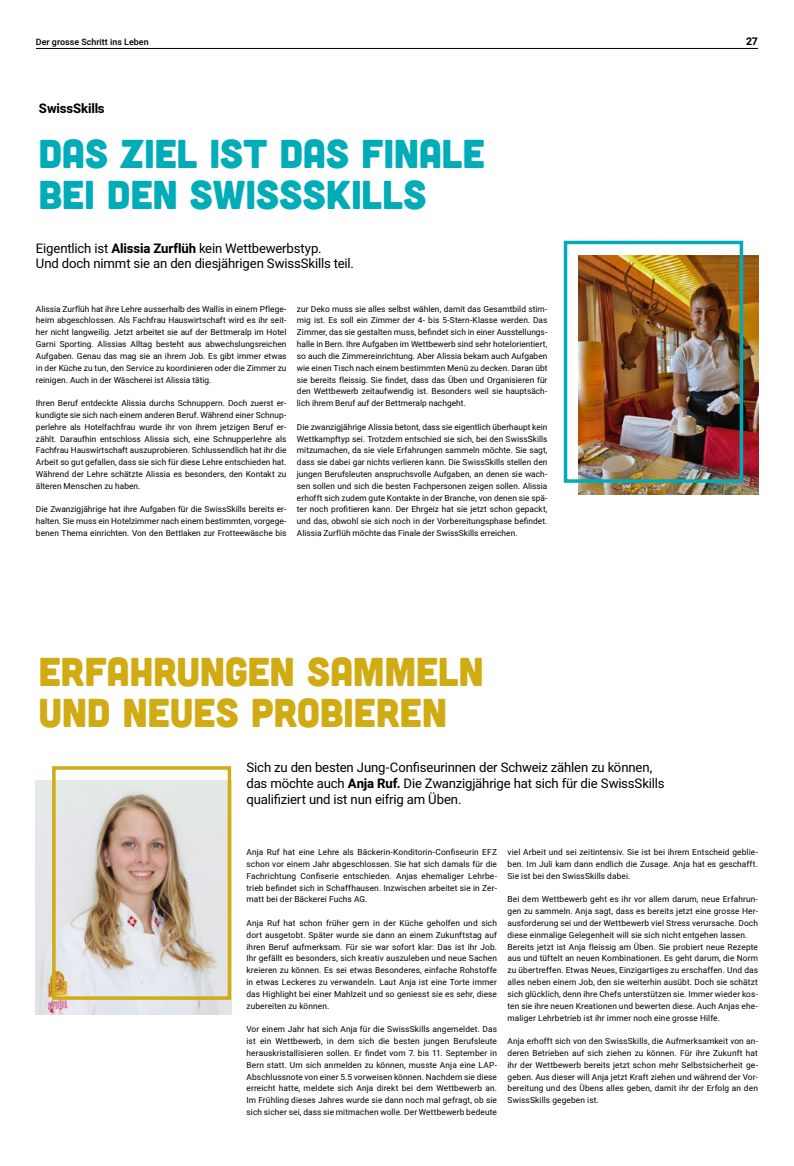
<style>
.page{position:relative;width:794px;height:1166px;background:#fff}
.page>*{position:absolute;margin:0;border:0;box-sizing:border-box;transform-origin:0 0}
.Titel_1{font:40.25px/40.2px "Cubano";letter-spacing:-.005em;color:#00acb8}
.Titel_1-2{font:40.25px/40.2px "Cubano";letter-spacing:-.01em;color:#d0ab13}
.Lead{font:13.12px/15.8px "Heebo";letter-spacing:-.01em;color:#000}
.Lead-2{font:700 13.12px "Heebo";letter-spacing:-.015em;color:#000}
.t1{font:700 10.5px "Heebo";color:#000}
.t2{font:500 8.75px "Heebo";color:#000}
.Grundtext{font:8.31px/11.8px "Heebo";letter-spacing:.01em;color:#000;text-align:justify}
.s1{font-weight:700}
</style>
<div class="page">
<hr style="left:36px;top:48px;width:722px;height:1px;background:#000">
<img style="left:578px;top:255px;width:171px;height:240px">
<img style="left:45px;top:780px;width:187px;height:235px">
<div style="left:52px;top:766px;width:179px;height:234px;border:4px solid #d0ab13"></div>
<div style="left:564px;top:241px;width:179px;height:242px;border:4px solid #00acb8"></div>
<div style="left:0;top:0;width:45px;height:1129px;background:#fff"></div>
<p class="t2" style="left:36px;top:35px;width:114px">Der grosse Schritt ins Leben</p>
<p class="t1" style="left:746px;top:34px;width:14px">27</p>
<p class="Lead-2" style="left:39px;top:99px;width:67px">SwissSkills</p>
<p class="Titel_1" style="left:38px;top:132px;width:448px">DAS ZIEL IST DAS FINALE<br>BEI DEN SWISSSKILLS</p>
<p class="Lead" style="left:36px;top:240px;width:319px">Eigentlich ist <span class="s1">Alissia Zurflüh</span> kein Wettbewerbstyp.<br>Und doch nimmt sie an den diesjährigen SwissSkills teil.</p>
<p class="Grundtext" style="left:36px;top:303px;width:252px">Alissia Zurflüh hat ihre Lehre ausserhalb des Wallis in einem Pflege&shy;heim abgeschlossen. Als Fachfrau Hauswirtschaft wird es ihr seit&shy;her nicht langweilig. Jetzt arbeitet sie auf der Bettmeralp im Hotel Garni Sporting. Alissias Alltag besteht aus abwechslungsreichen Aufgaben. Genau das mag sie an ihrem Job. Es gibt immer etwas in der Küche zu tun, den Service zu koordinieren oder die Zimmer zu reinigen. Auch in der Wäscherei ist Alissia tätig.</p>
<p class="Grundtext" style="left:36px;top:397px;width:252px">Ihren Beruf entdeckte Alissia durchs Schnuppern. Doch zuerst er&shy;kundigte sie sich nach einem anderen Beruf. Während einer Schnup&shy;perlehre als Hotelfachfrau wurde ihr von ihrem jetzigen Beruf er&shy;zählt. Daraufhin entschloss Alissia sich, eine Schnupperlehre als Fachfrau Hauswirtschaft auszuprobieren. Schlussendlich hat ihr die Arbeit so gut gefallen, dass sie sich für diese Lehre entschieden hat.<br>Während der Lehre schätzte Alissia es besonders, den Kontakt zu älteren Menschen zu haben.</p>
<p class="Grundtext" style="left:36px;top:503px;width:252px">Die Zwanzigjährige hat ihre Aufgaben für die SwissSkills bereits er&shy;halten. Sie muss ein Hotelzimmer nach einem bestimmten, vorgege&shy;benen Thema einrichten. Von den Bettlaken zur Frotteewäsche bis</p>
<p class="Grundtext" style="left:297px;top:303px;width:252px">zur Deko muss sie alles selbst wählen, damit das Gesamtbild stim&shy;mig ist. Es soll ein Zimmer der 4- bis 5-Stern-Klasse werden. Das Zimmer, das sie gestalten muss, befindet sich in einer Ausstellungs&shy;halle in Bern. Ihre Aufgaben im Wettbewerb sind sehr hotelorientiert, so auch die Zimmereinrichtung. Aber Alissia bekam auch Aufgaben wie einen Tisch nach einem bestimmten Menü zu decken. Daran übt sie bereits fleissig. Sie findet, dass das Üben und Organisieren für den Wettbewerb zeitaufwendig ist. Besonders weil sie hauptsäch&shy;lich ihrem Beruf auf der Bettmeralp nachgeht.</p>
<p class="Grundtext" style="left:297px;top:421px;width:252px">Die zwanzigjährige Alissia betont, dass sie eigentlich überhaupt kein Wettkampftyp sei. Trotzdem entschied sie sich, bei den SwissSkills mitzumachen, da sie viele Erfahrungen sammeln möchte. Sie sagt, dass sie dabei gar nichts verlieren kann. Die SwissSkills stellen den jungen Berufsleuten anspruchsvolle Aufgaben, an denen sie wach&shy;sen sollen und sich die besten Fachpersonen zeigen sollen. Alissia erhofft sich zudem gute Kontakte in der Branche, von denen sie spä&shy;ter noch profitieren kann. Der Ehrgeiz hat sie jetzt schon gepackt, und das, obwohl sie sich noch in der Vorbereitungsphase befindet.<br>Alissia Zurflüh möchte das Finale der SwissSkills erreichen.</p>
<p class="Titel_1-2" style="left:38px;top:650px;width:447px">ERFAHRUNGEN SAMMELN<br>UND NEUES PROBIEREN</p>
<p class="Lead" style="left:246px;top:760px;width:419px">Sich zu den besten Jung-Confiseurinnen der Schweiz zählen zu können, das möchte auch <span class="s1">Anja Ruf.</span> Die Zwanzigjährige hat sich für die SwissSkills qualifiziert und ist nun eifrig am Üben.</p>
<p class="Grundtext" style="left:246px;top:846px;width:252px">Anja Ruf hat eine Lehre als Bäckerin-Konditorin-Confiseurin EFZ schon vor einem Jahr abgeschlossen. Sie hat sich damals für die Fachrichtung Confiserie entschieden. Anjas ehemaliger Lehrbe&shy;trieb befindet sich in Schaffhausen. Inzwischen arbeitet sie in Zer&shy;matt bei der Bäckerei Fuchs AG.</p>
<p class="Grundtext" style="left:246px;top:917px;width:252px">Anja Ruf hat schon früher gern in der Küche geholfen und sich dort ausgetobt. Später wurde sie dann an einem Zukunftstag auf ihren Beruf aufmerksam. Für sie war sofort klar: Das ist ihr Job.<br>Ihr gefällt es besonders, sich kreativ auszuleben und neue Sachen kreieren zu können. Es sei etwas Besonderes, einfache Rohstoffe in etwas Leckeres zu verwandeln. Laut Anja ist eine Torte immer das Highlight bei einer Mahlzeit und so geniesst sie es sehr, diese zubereiten zu können.</p>
<p class="Grundtext" style="left:246px;top:1023px;width:252px">Vor einem Jahr hat sich Anja für die SwissSkills angemeldet. Das ist ein Wettbewerb, in dem sich die besten jungen Berufsleute herauskristallisieren sollen. Er findet vom 7. bis 11. September in Bern statt. Um sich anmelden zu können, musste Anja eine LAP-Abschlussnote von einer 5.5 vorweisen können. Nachdem sie diese erreicht hatte, meldete sich Anja direkt bei dem Wettbewerb an.<br>Im Frühling dieses Jahres wurde sie dann noch mal gefragt, ob sie sich sicher sei, dass sie mitmachen wolle. Der Wettbewerb bedeute</p>
<p class="Grundtext" style="left:507px;top:846px;width:252px">viel Arbeit und sei zeitintensiv. Sie ist bei ihrem Entscheid geblie&shy;ben. Im Juli kam dann endlich die Zusage. Anja hat es geschafft.<br>Sie ist bei den SwissSkills dabei.</p>
<p class="Grundtext" style="left:507px;top:893px;width:252px">Bei dem Wettbewerb geht es ihr vor allem darum, neue Erfahrun&shy;gen zu sammeln. Anja sagt, dass es bereits jetzt eine grosse Her&shy;ausforderung sei und der Wettbewerb viel Stress verursache. Doch diese einmalige Gelegenheit will sie sich nicht entgehen lassen.</p>
<p class="Grundtext" style="left:507px;top:941px;width:252px">Bereits jetzt ist Anja fleissig am Üben. Sie probiert neue Rezepte aus und tüftelt an neuen Kombinationen. Es geht darum, die Norm zu übertreffen. Etwas Neues, Einzigartiges zu erschaffen. Und das alles neben einem Job, den sie weiterhin ausübt. Doch sie schätzt sich glücklich, denn ihre Chefs unterstützen sie. Immer wieder kos&shy;ten sie ihre neuen Kreationen und bewerten diese. Auch Anjas ehe&shy;maliger Lehrbetrieb ist ihr immer noch eine grosse Hilfe.</p>
<p class="Grundtext" style="left:507px;top:1035px;width:252px">Anja erhofft sich von den SwissSkills, die Aufmerksamkeit von an&shy;deren Betrieben auf sich ziehen zu können. Für ihre Zukunft hat ihr der Wettbewerb bereits jetzt schon mehr Selbstsicherheit ge&shy;geben. Aus dieser will Anja jetzt Kraft ziehen und während der Vor&shy;bereitung und des Übens alles geben, damit ihr der Erfolg an den SwissSkills gegeben ist.</p>
</div>
